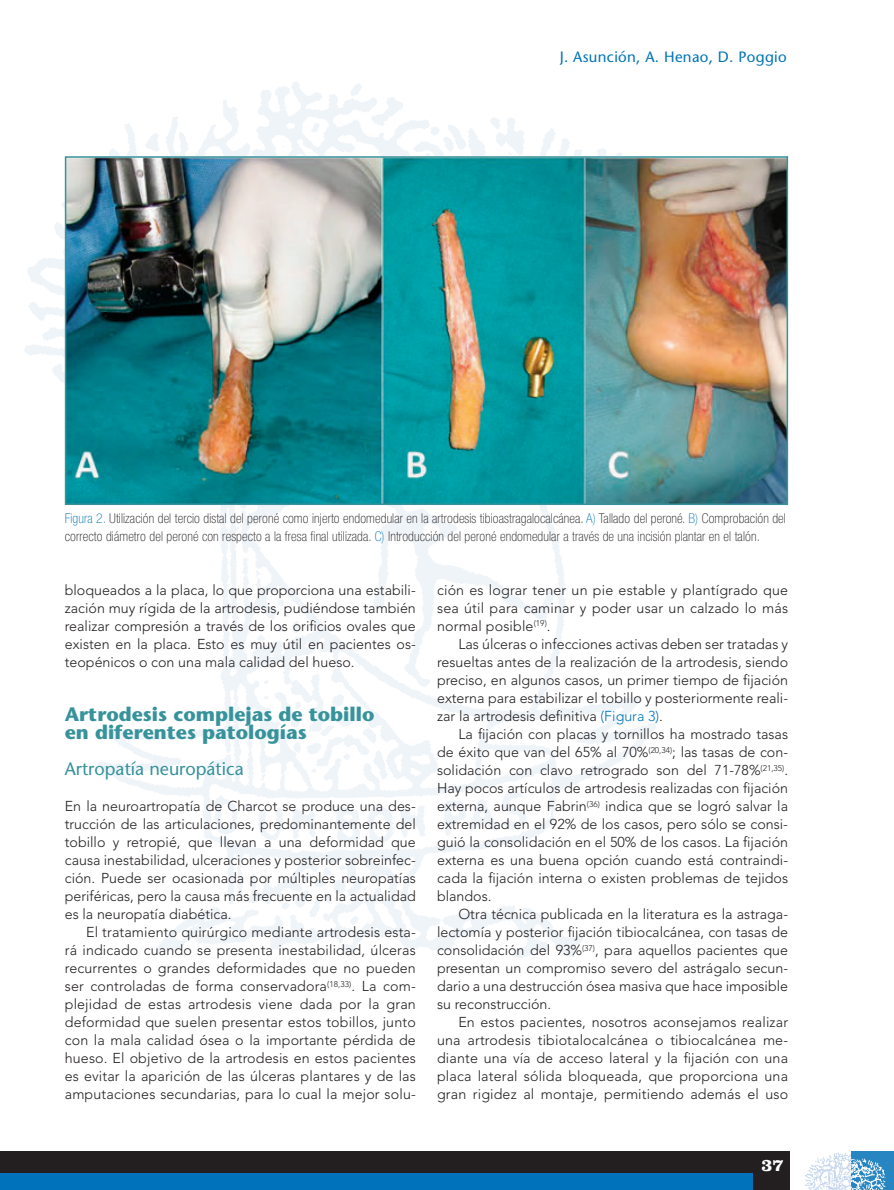
<style>
.page{position:relative;width:894px;height:1190px;background:#fff}
.page>*{position:absolute;margin:0;border:0;box-sizing:border-box;transform-origin:0 0}
.t1{font:700 19.5px/18px "Stone Sans Std";color:#37939b}
.t2{font:500 18px "Stone Sans Std";color:#37939b}
.t3{font:700 18px "Clarendon LT Std";color:#fff}
.t4{font:500 15px "Stone Sans Std";letter-spacing:.02em;color:#0074b6}
.t5{font:300 14.25px/18px "Avenir LT Std";color:#231f20;text-align:justify}
.t6{font:100 condensed 13.5px/18px "Helvetica Neue LT Std";letter-spacing:.01em;color:#231f20}
.s1{color:#0074b6}
</style>
<div class="page">
<div style="left:1px;top:1151px;width:892px;height:39px;background:#231f20"></div>
<hr style="left:0;top:1151px;width:1px;height:39px;background:#231f20">
<div style="left:1px;top:1173px;width:751px;height:17px;background:#0071bb"></div>
<div style="left:850px;top:1151px;width:43px;height:39px;background:#2785c1"></div>
<img style="left:850px;top:1153px;width:36px;height:37px">
<div style="left:789px;top:1151px;width:61px;height:39px;background:#fff"></div>
<img style="left:805px;top:1152px;width:45px;height:38px">
<img style="left:68px;top:159px;width:717px;height:343px">
<div style="left:65px;top:156px;width:723px;height:349px;border:2px solid #37939b"></div>
<svg style="left:0;top:1173px;width:1px;height:17px"></svg>
<p class="t4" style="left:559px;top:48px;width:228px">J. Asunción, A. Henao, D. Poggio</p>
<p class="t6" style="left:65px;top:509px;width:722px"><span class="s1">Figura 2.</span> Utilización del tercio distal del peroné como injerto endomedular en la artrodesis tibioastragalocalcánea. <span class="s1">A)</span> Tallado del peroné. <span class="s1">B)</span> Comprobación del correcto diámetro del peroné con respecto a la fresa final utilizada. <span class="s1">C)</span> Introducción del peroné endomedular a través de una incisión plantar en el talón.</p>
<p class="t5" style="left:65px;top:581px;width:352px">bloqueados a la placa, lo que proporciona una estabili&shy;zación muy rígida de la artrodesis, pudiéndose también realizar compresión a través de los orificios ovales que existen en la placa. Esto es muy útil en pacientes os&shy;teopénicos o con una mala calidad del hueso.</p>
<p class="t1" style="left:65px;top:705px;width:311px">Artrodesis complejas de tobillo en diferentes patologías</p>
<p class="t2" style="left:65px;top:758px;width:180px">Artropatía neuropática</p>
<p class="t5" style="left:65px;top:797px;width:352px">En la neuroartropatía de Charcot se produce una des-</p>
<p class="t5" style="left:65px;top:815px;width:352px">trucción de las articulaciones, predominantemente del</p>
<p class="t5" style="left:65px;top:833px;width:352px">tobillo y retropié, que llevan a una deformidad que</p>
<p class="t5" style="left:65px;top:851px;width:352px">causa inestabilidad, ulceraciones y posterior sobreinfec-</p>
<p class="t5" style="left:65px;top:869px;width:352px">ción. Puede ser ocasionada por múltiples neuropatías</p>
<p class="t5" style="left:65px;top:887px;width:352px">periféricas, pero la causa más frecuente en la actualidad</p>
<p class="t5" style="left:65px;top:905px;width:168px">es la neuropatía diabética.</p>
<p class="t5" style="left:86px;top:923px;width:331px">El tratamiento quirúrgico mediante artrodesis esta-</p>
<p class="t5" style="left:65px;top:941px;width:352px">rá indicado cuando se presenta inestabilidad, úlceras</p>
<p class="t5" style="left:65px;top:959px;width:352px">recurrentes o grandes deformidades que no pueden</p>
<p class="t5" style="left:65px;top:977px;width:352px">ser controladas de forma conservadora<sup>(18,33)</sup>. La com-</p>
<p class="t5" style="left:65px;top:995px;width:352px">plejidad de estas artrodesis viene dada por la gran</p>
<p class="t5" style="left:65px;top:1013px;width:352px">deformidad que suelen presentar estos tobillos, junto</p>
<p class="t5" style="left:65px;top:1031px;width:352px">con la mala calidad ósea o la importante pérdida de</p>
<p class="t5" style="left:65px;top:1049px;width:352px">hueso. El objetivo de la artrodesis en estos pacientes</p>
<p class="t5" style="left:65px;top:1067px;width:352px">es evitar la aparición de las úlceras plantares y de las</p>
<p class="t5" style="left:65px;top:1085px;width:352px">amputaciones secundarias, para lo cual la mejor solu-</p>
<p class="t5" style="left:437px;top:581px;width:352px">ción es lograr tener un pie estable y plantígrado que</p>
<p class="t5" style="left:437px;top:599px;width:352px">sea útil para caminar y poder usar un calzado lo más</p>
<p class="t5" style="left:437px;top:617px;width:115px">normal posible<sup>(19)</sup>.</p>
<p class="t5" style="left:458px;top:635px;width:331px">Las úlceras o infecciones activas deben ser tratadas y</p>
<p class="t5" style="left:437px;top:653px;width:352px">resueltas antes de la realización de la artrodesis, siendo</p>
<p class="t5" style="left:437px;top:671px;width:352px">preciso, en algunos casos, un primer tiempo de fijación</p>
<p class="t5" style="left:437px;top:689px;width:352px">externa para estabilizar el tobillo y posteriormente reali-</p>
<p class="t5" style="left:437px;top:707px;width:227px">zar la artrodesis definitiva <span class="s1">(Figura 3)</span>.</p>
<p class="t5" style="left:458px;top:725px;width:331px">La fijación con placas y tornillos ha mostrado tasas</p>
<p class="t5" style="left:437px;top:743px;width:352px">de éxito que van del 65% al 70%<sup>(20,34)</sup>; las tasas de con-</p>
<p class="t5" style="left:437px;top:761px;width:352px">solidación con clavo retrogrado son del 71-78%<sup>(21,35)</sup>.</p>
<p class="t5" style="left:437px;top:779px;width:352px">Hay pocos artículos de artrodesis realizadas con fijación</p>
<p class="t5" style="left:437px;top:797px;width:352px">externa, aunque Fabrin<sup>(36)</sup> indica que se logró salvar la</p>
<p class="t5" style="left:437px;top:815px;width:352px">extremidad en el 92% de los casos, pero sólo se consi-</p>
<p class="t5" style="left:437px;top:833px;width:352px">guió la consolidación en el 50% de los casos. La fijación</p>
<p class="t5" style="left:437px;top:851px;width:352px">externa es una buena opción cuando está contraindi-</p>
<p class="t5" style="left:437px;top:869px;width:352px">cada la fijación interna o existen problemas de tejidos</p>
<p class="t5" style="left:437px;top:887px;width:56px">blandos.</p>
<p class="t5" style="left:458px;top:905px;width:331px">Otra técnica publicada en la literatura es la astraga-</p>
<p class="t5" style="left:437px;top:923px;width:352px">lectomía y posterior fijación tibiocalcánea, con tasas de</p>
<p class="t5" style="left:437px;top:941px;width:352px">consolidación del 93%<sup>(37)</sup>, para aquellos pacientes que</p>
<p class="t5" style="left:437px;top:959px;width:352px">presentan un compromiso severo del astrágalo secun-</p>
<p class="t5" style="left:437px;top:977px;width:352px">dario a una destrucción ósea masiva que hace imposible</p>
<p class="t5" style="left:437px;top:995px;width:116px">su reconstrucción.</p>
<p class="t5" style="left:458px;top:1013px;width:331px">En estos pacientes, nosotros aconsejamos realizar</p>
<p class="t5" style="left:437px;top:1031px;width:352px">una artrodesis tibiotalocalcánea o tibiocalcánea me-</p>
<p class="t5" style="left:437px;top:1049px;width:352px">diante una vía de acceso lateral y la fijación con una</p>
<p class="t5" style="left:437px;top:1067px;width:352px">placa lateral sólida bloqueada, que proporciona una</p>
<p class="t5" style="left:437px;top:1085px;width:352px">gran rigidez al montaje, permitiendo además el uso</p>
<p class="t3" style="left:761px;top:1153px;width:23px">37</p>
</div>
